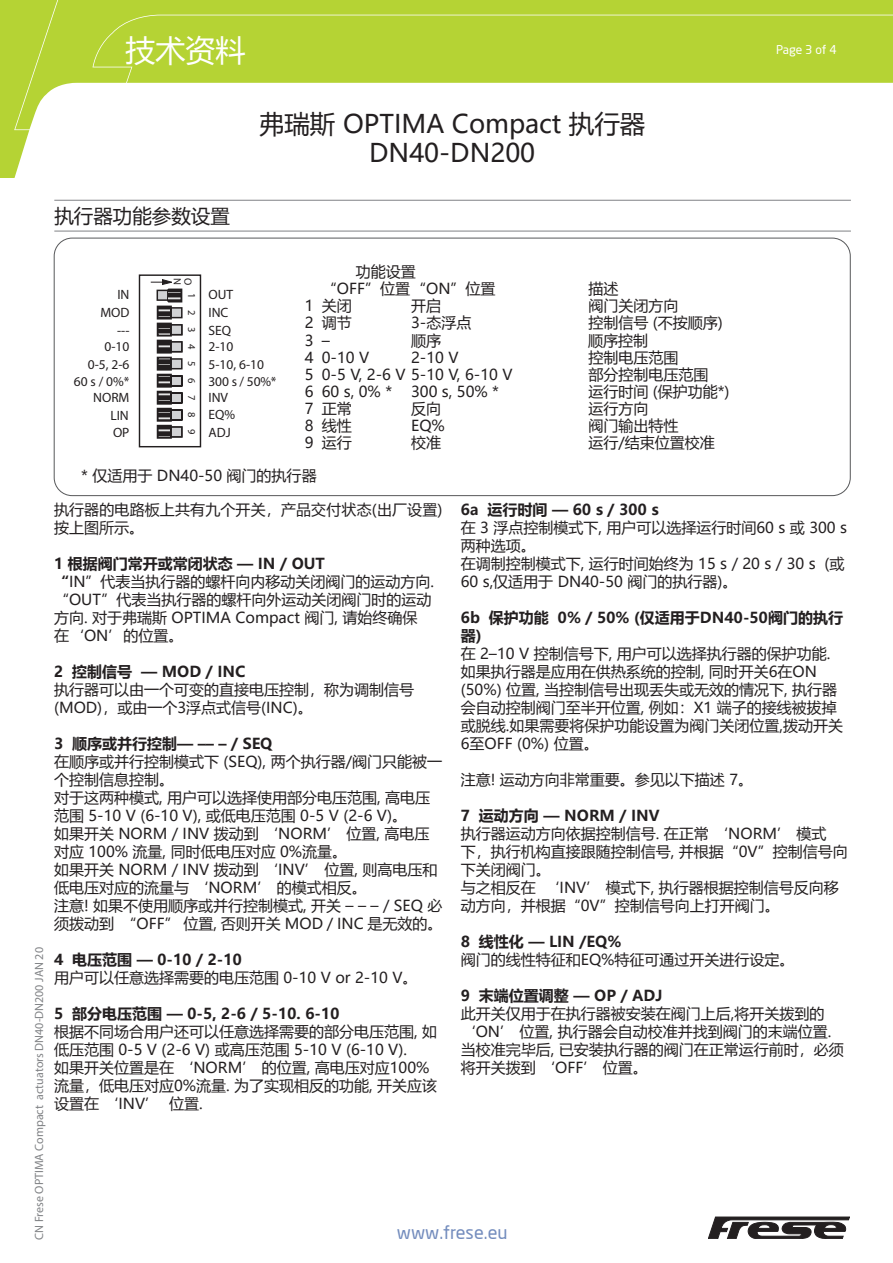
<style>
.page{position:relative;width:893px;height:1263px;background:#fff}
.page>*{position:absolute;margin:0;border:0;box-sizing:border-box;transform-origin:0 0}
.t1{font:30px "Microsoft Ya Hei";color:#fff}
.t2{font:25.5px/28.5px "Microsoft Ya Hei";color:#231f20;text-align:center}
.Tekniske_data_-_Mell{font:19.5px "Microsoft Ya Hei";color:#231f20}
.t3{font:18px "Neo Sans";color:#738cbd}
.t4{font:15px/18px "Microsoft Ya Hei";color:#231f20}
.t5{font:700 15px/18px "Microsoft Ya Hei";color:#231f20}
.t6{font:13.5px/17.4px "Myriad Pro";color:#231f20}
.t7{font:12px "Myriad Pro";color:#808285}
.t8{font:12px "Neo Sans";letter-spacing:-.01em;color:#fff}
.t9{font:10.5px "Myriad Pro";letter-spacing:1.13em;color:#231f20}
.s1{font-weight:700}
</style>
<div class="page">
<svg style="left:0;top:0;width:30px;height:177px;background:#bdd84b"></svg>
<svg style="left:14px;top:0;width:879px;height:130px;fill:#b5d334"></svg>
<svg style="left:708px;top:1217px;width:142px;height:22px"></svg>
<hr style="left:54px;top:231px;width:797px;height:1px;background:#808285">
<hr style="left:54px;top:200px;width:797px;height:1px;background:#808285">
<div style="left:139px;top:274px;width:62px;height:173px;border:1px solid #231f20"></div>
<div style="left:170px;top:426px;width:13px;height:12px;background:#d1d2d4;border:2px solid #231f20"></div>
<svg style="left:157px;top:425px;width:15px;height:14px"></svg>
<svg style="left:157px;top:408px;width:15px;height:14px"></svg>
<svg style="left:157px;top:391px;width:12px;height:14px"></svg>
<svg style="left:169px;top:375px;width:14px;height:46px"></svg>
<svg style="left:157px;top:374px;width:15px;height:14px"></svg>
<div style="left:170px;top:358px;width:13px;height:11px;background:#d1d2d4;border:2px solid #231f20"></div>
<svg style="left:157px;top:357px;width:15px;height:14px"></svg>
<div style="left:170px;top:341px;width:13px;height:11px;background:#d1d2d4;border:2px solid #231f20"></div>
<svg style="left:157px;top:340px;width:15px;height:14px"></svg>
<div style="left:170px;top:324px;width:13px;height:11px;background:#d1d2d4;border:2px solid #231f20"></div>
<svg style="left:157px;top:323px;width:15px;height:14px"></svg>
<div style="left:170px;top:307px;width:13px;height:11px;background:#d1d2d4;border:2px solid #231f20"></div>
<svg style="left:157px;top:306px;width:15px;height:13px"></svg>
<svg style="left:151px;top:279px;width:21px;height:22px"></svg>
<svg style="left:167px;top:289px;width:15px;height:13px"></svg>
<h1 class="t1" style="left:125px;top:30px;width:122px">技术资料</h1>
<p class="t8" style="left:776px;top:42px;width:62px">Page 3 of 4</p>
<h2 class="t2" style="left:259px;top:109px;width:388px">弗瑞斯 OPTIMA Compact 执行器<br>DN40-DN200</h2>
<p class="Tekniske_data_-_Mell" style="left:54px;top:203px;width:177px">执行器功能参数设置</p>
<p class="t7" style="left:32px;top:1239px;width:294px;rotate:-90deg">CN Frese OPTIMA Compact actuators DN40-DN200 JAN 20</p>
<p class="t4" style="left:356px;top:262px;width:61px">功能设置</p>
<p class="t4" style="left:322px;top:279px;width:175px">“OFF”位置“ON”位置</p>
<p class="t4" style="left:588px;top:279px;width:31px">描述</p>
<p class="t4" style="left:305px;top:296px;width:49px">1 关闭</p>
<p class="t4" style="left:411px;top:296px;width:31px">开启</p>
<p class="t4" style="left:588px;top:296px;width:91px">阀门关闭方向</p>
<p class="t4" style="left:305px;top:314px;width:49px">2 调节</p>
<p class="t4" style="left:411px;top:314px;width:62px">3-态浮点</p>
<p class="t4" style="left:588px;top:314px;width:136px">控制信号 (不按顺序)</p>
<p class="t4" style="left:305px;top:331px;width:27px">3 –</p>
<p class="t4" style="left:411px;top:331px;width:31px">顺序</p>
<p class="t4" style="left:588px;top:331px;width:61px">顺序控制</p>
<p class="t4" style="left:305px;top:348px;width:66px">4 0-10 V</p>
<p class="t4" style="left:411px;top:348px;width:49px">2-10 V</p>
<p class="t4" style="left:588px;top:348px;width:91px">控制电压范围</p>
<p class="t4" style="left:305px;top:365px;width:209px">5 0-5 V, 2-6 V 5-10 V, 6-10 V</p>
<p class="t4" style="left:588px;top:365px;width:121px">部分控制电压范围</p>
<p class="t4" style="left:305px;top:382px;width:89px">6 60 s, 0% *</p>
<p class="t4" style="left:411px;top:382px;width:90px">300 s, 50% *</p>
<p class="t4" style="left:588px;top:382px;width:143px">运行时间 (保护功能*)</p>
<p class="t4" style="left:305px;top:399px;width:49px">7 正常</p>
<p class="t4" style="left:411px;top:399px;width:31px">反向</p>
<p class="t4" style="left:588px;top:399px;width:61px">运行方向</p>
<p class="t4" style="left:305px;top:416px;width:49px">8 线性</p>
<p class="t4" style="left:411px;top:416px;width:35px">EQ%</p>
<p class="t4" style="left:588px;top:416px;width:91px">阀门输出特性</p>
<p class="t4" style="left:305px;top:433px;width:49px">9 运行</p>
<p class="t4" style="left:411px;top:433px;width:31px">校准</p>
<p class="t4" style="left:588px;top:433px;width:128px">运行/结束位置校准</p>
<p class="t4" style="left:81px;top:466px;width:237px">* 仅适用于 DN40-50 阀门的执行器</p>
<p class="t9" style="left:184px;top:278px;width:8px;rotate:90deg">N</p>
<p class="t9" style="left:194px;top:278px;width:9px;rotate:90deg">O</p>
<p class="t6" style="left:117px;top:286px;width:14px">IN</p>
<p class="t6" style="left:209px;top:286px;width:26px">OUT</p>
<p class="t9" style="left:198px;top:293px;width:126px;rotate:90deg">12345678</p>
<p class="t6" style="left:100px;top:304px;width:31px">MOD</p>
<p class="t6" style="left:209px;top:304px;width:21px">INC</p>
<p class="t6" style="left:209px;top:321px;width:24px">SEQ</p>
<p class="t6" style="left:117px;top:321px;width:14px">---</p>
<p class="t6" style="left:105px;top:338px;width:26px">0-10</p>
<p class="t6" style="left:209px;top:338px;width:57px">2-10<br>5-10, 6-10</p>
<p class="t6" style="left:88px;top:355px;width:43px">0-5, 2-6</p>
<p class="t6" style="left:74px;top:372px;width:57px">60 s / 0%*</p>
<p class="t6" style="left:209px;top:372px;width:69px">300 s / 50%*</p>
<p class="t6" style="left:93px;top:389px;width:38px">NORM</p>
<p class="t6" style="left:209px;top:389px;width:21px">INV</p>
<p class="t6" style="left:209px;top:406px;width:28px">EQ%</p>
<p class="t6" style="left:110px;top:406px;width:20px">LIN</p>
<p class="t6" style="left:113px;top:423px;width:18px">OP</p>
<p class="t6" style="left:209px;top:423px;width:24px">ADJ</p>
<p class="t9" style="left:198px;top:429px;width:7px;rotate:90deg">9</p>
<p class="t4" style="left:54px;top:500px;width:390px">执行器的电路板上共有九个开关，产品交付状态(出厂设置)按上图所示。</p>
<p class="t4" style="left:54px;top:554px;width:382px"><span class="s1">1 根据阀门常开或常闭状态 — IN / OUT<br>“</span>IN”代表当执行器的螺杆向内移动关闭阀门的运动方向. “OUT”代表当执行器的螺杆向外运动关闭阀门时的运动方向. 对于弗瑞斯 OPTIMA Compact 阀门, 请始终确保在‘ON’的位置。</p>
<p class="t4" style="left:54px;top:662px;width:361px"><span class="s1">2 控制信号 — MOD / INC<br></span>执行器可以由一个可变的直接电压控制，称为调制信号(MOD)，或由一个3浮点式信号(INC)。</p>
<p class="t4" style="left:54px;top:734px;width:390px"><span class="s1">3 顺序或并行控制— –– – / SEQ<br></span>在顺序或并行控制模式下 (SEQ), 两个执行器/阀门只能被一个控制信息控制。<br>对于这两种模式, 用户可以选择使用部分电压范围, 高电压范围 5-10 V (6-10 V), 或低电压范围 0-5 V (2-6 V)。<br>如果开关 NORM / INV 拨动到 ‘NORM’ 位置, 高电压对应 100% 流量, 同时低电压对应 0%流量。<br>如果开关 NORM / INV 拨动到 ‘INV’ 位置, 则高电压和低电压对应的流量与 ‘NORM’ 的模式相反。</p>
<p class="t4" style="left:54px;top:896px;width:390px">注意! 如果不使用顺序或并行控制模式, 开关 – – – / SEQ 必须拨动到 “OFF” 位置, 否则开关 MOD / INC 是无效的。</p>
<p class="t4" style="left:54px;top:950px;width:365px"><span class="s1">4 电压范围 — 0-10 / 2-10<br></span>用户可以任意选择需要的电压范围 0-10 V or 2-10 V。</p>
<p class="t4" style="left:54px;top:1004px;width:385px"><span class="s1">5 部分电压范围 — 0-5, 2-6 / 5-10. 6-10<br></span>根据不同场合用户还可以任意选择需要的部分电压范围, 如低压范围 0-5 V (2-6 V) 或高压范围 5-10 V (6-10 V).<br>如果开关位置是在 ‘NORM’ 的位置, 高电压对应100%流量，低电压对应0%流量. 为了实现相反的功能, 开关应该设置在 ‘INV’ 位置.</p>
<p class="t4" style="left:461px;top:500px;width:388px"><span class="s1">6a 运行时间 — 60 s / 300 s<br></span>在 3 浮点控制模式下, 用户可以选择运行时间60 s 或 300 s两种选项。<br>在调制控制模式下, 运行时间始终为 15 s / 20 s / 30 s (或<br>60 s,仅适用于 DN40-50 阀门的执行器)。</p>
<p class="t5" style="left:461px;top:608px;width:384px">6b 保护功能 0% / 50% (仅适用于DN40-50阀门的执行器)</p>
<p class="t4" style="left:461px;top:644px;width:384px">在 2–10 V 控制信号下, 用户可以选择执行器的保护功能.如果执行器是应用在供热系统的控制, 同时开关6在ON (50%) 位置, 当控制信号出现丢失或无效的情况下, 执行器会自动控制阀门至半开位置, 例如：X1 端子的接线被拔掉或脱线.如果需要将保护功能设置为阀门关闭位置,拨动开关<br>6至OFF (0%) 位置。</p>
<p class="t4" style="left:461px;top:770px;width:294px">注意! 运动方向非常重要。参见以下描述 7。</p>
<p class="t4" style="left:461px;top:806px;width:388px"><span class="s1">7 运动方向 — NORM / INV<br></span>执行器运动方向依据控制信号. 在正常 ‘NORM’ 模式<br>下，执行机构直接跟随控制信号, 并根据“0V”控制信号向下关闭阀门。<br>与之相反在 ‘INV’ 模式下, 执行器根据控制信号反向移动方向，并根据“0V”控制信号向上打开阀门。</p>
<p class="t4" style="left:461px;top:932px;width:335px"><span class="s1">8 线性化 — LIN /EQ%<br></span>阀门的线性特征和EQ%特征可通过开关进行设定。</p>
<p class="t4" style="left:461px;top:986px;width:385px"><span class="s1">9 末端位置调整 — OP / ADJ<br></span>此开关仅用于在执行器被安装在阀门上后,将开关拨到的‘ON’ 位置, 执行器会自动校准并找到阀门的末端位置.当校准完毕后, 已安装执行器的阀门在正常运行前时，必须将开关拨到 ‘OFF’ 位置。</p>
<p class="t3" style="left:397px;top:1222px;width:112px">www.frese.eu</p>
</div>
